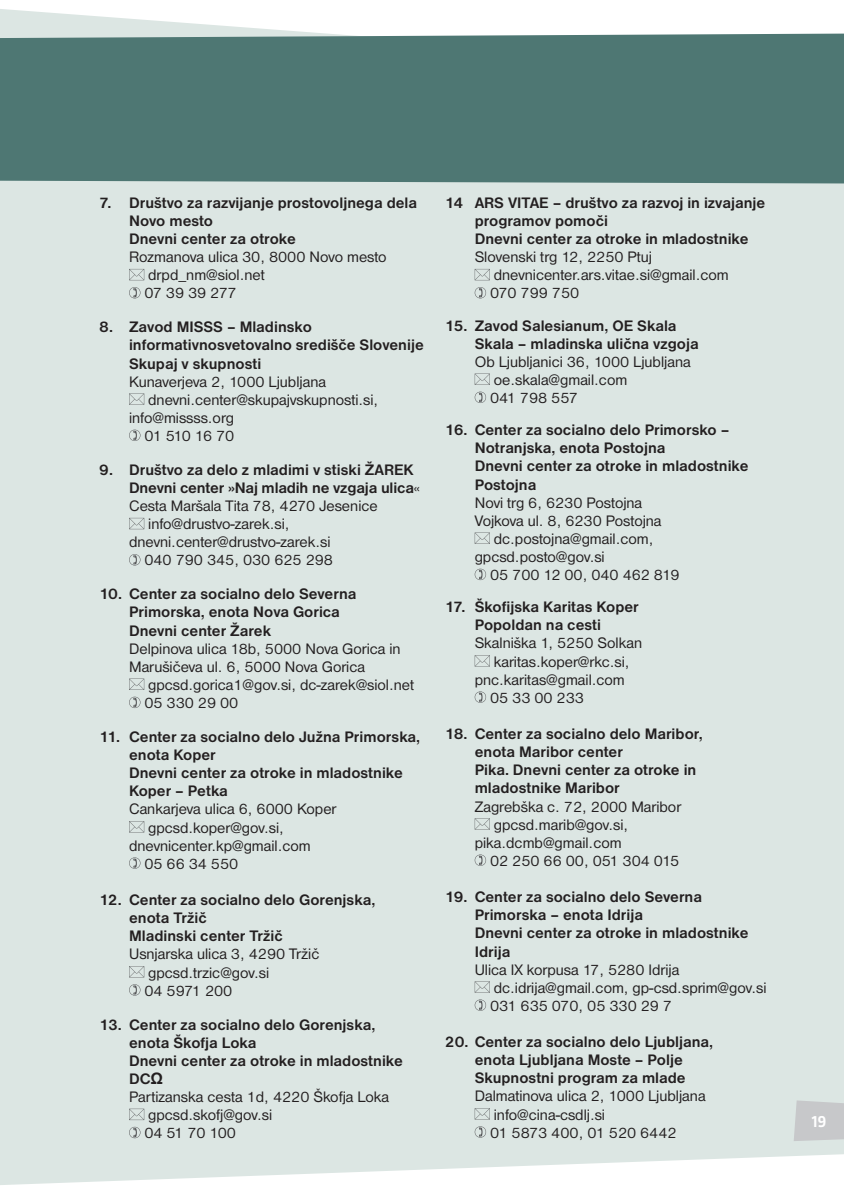
<style>
.page{position:relative;width:844px;height:1191px;background:#fff}
.page>*{position:absolute;margin:0;border:0;box-sizing:border-box;transform-origin:0 0}
.t1{font:15.75px/18px "Nimbus San DEE";color:#231f20}
.t2{font:700 15.75px/18px "Nimbus San DEE";color:#231f20}
.t3{font:700 15.75px "Republika";color:#fff}
.s1{font-weight:400}
.s2{font-family:"Arial"}
</style>
<div class="page">
<div style="left:0;top:9px;width:843px;height:1176px;background:#dce6e3"></div>
<svg style="left:129px;top:269px;width:15px;height:11px"></svg>
<svg style="left:129px;top:287px;width:11px;height:11px"></svg>
<svg style="left:129px;top:393px;width:15px;height:12px"></svg>
<svg style="left:129px;top:429px;width:11px;height:12px"></svg>
<svg style="left:129px;top:518px;width:15px;height:11px"></svg>
<svg style="left:129px;top:554px;width:11px;height:11px"></svg>
<svg style="left:129px;top:678px;width:15px;height:12px"></svg>
<svg style="left:129px;top:696px;width:11px;height:12px"></svg>
<svg style="left:129px;top:821px;width:15px;height:11px"></svg>
<svg style="left:129px;top:857px;width:11px;height:11px"></svg>
<svg style="left:129px;top:966px;width:15px;height:11px"></svg>
<svg style="left:129px;top:984px;width:11px;height:11px"></svg>
<svg style="left:129px;top:1108px;width:15px;height:12px"></svg>
<svg style="left:129px;top:1126px;width:11px;height:12px"></svg>
<svg style="left:474px;top:269px;width:15px;height:11px"></svg>
<svg style="left:474px;top:287px;width:12px;height:11px"></svg>
<svg style="left:474px;top:373px;width:15px;height:12px"></svg>
<svg style="left:474px;top:392px;width:12px;height:11px"></svg>
<svg style="left:474px;top:532px;width:15px;height:12px"></svg>
<svg style="left:474px;top:569px;width:12px;height:11px"></svg>
<svg style="left:474px;top:655px;width:15px;height:11px"></svg>
<svg style="left:474px;top:691px;width:12px;height:12px"></svg>
<svg style="left:474px;top:818px;width:15px;height:11px"></svg>
<svg style="left:474px;top:854px;width:12px;height:12px"></svg>
<svg style="left:474px;top:981px;width:15px;height:11px"></svg>
<svg style="left:474px;top:999px;width:12px;height:11px"></svg>
<svg style="left:474px;top:1108px;width:15px;height:11px"></svg>
<svg style="left:474px;top:1126px;width:12px;height:11px"></svg>
<svg style="left:793px;top:1100px;width:50px;height:41px;background:#c9cbcc"></svg>
<div style="left:0;top:34px;width:843px;height:149px;background:#4e7773"></div>
<p class="t2" style="left:129px;top:194px;width:289px;text-indent:-30px">7. Društvo za razvijanje prostovoljnega dela<br>Novo mesto<br>Dnevni center za otroke</p>
<p class="t1" style="left:144px;top:248px;width:244px;text-indent:-15px">Rozmanova ulica 30, 8000 Novo mesto drpd_nm@siol.net<br>07 39 39 277</p>
<p class="t2" style="left:129px;top:318px;width:296px;text-indent:-30px">8. Zavod MISSS – Mladinsko informativnosvetovalno središče Slovenije<br>Skupaj v skupnosti</p>
<p class="t1" style="left:129px;top:372px;width:198px">Kunaverjeva 2, 1000 Ljubljana</p>
<p class="t1" style="left:148px;top:391px;width:231px">dnevni.center@skupajvskupnosti.si,</p>
<p class="t1" style="left:129px;top:409px;width:106px">info@missss.org</p>
<p class="t1" style="left:144px;top:427px;width:91px">01 510 16 70</p>
<p class="t2" style="left:99px;top:461px;width:316px">9. Društvo za delo z mladimi v stiski ŽAREK</p>
<p class="t2" style="left:129px;top:479px;width:292px">Dnevni center »Naj mladih ne vzgaja ulica<span class="s1">«</span></p>
<p class="t1" style="left:129px;top:497px;width:250px">Cesta Maršala Tita 78, 4270 Jesenice</p>
<p class="t1" style="left:148px;top:515px;width:143px">info@drustvo-zarek.si,</p>
<p class="t1" style="left:129px;top:533px;width:203px">dnevni.center@drustvo-zarek.si</p>
<p class="t1" style="left:144px;top:551px;width:190px">040 790 345, 030 625 298</p>
<p class="t2" style="left:129px;top:585px;width:229px;text-indent:-30px">10. Center za socialno delo Severna<br>Primorska, enota Nova Gorica<br>Dnevni center Žarek</p>
<p class="t1" style="left:129px;top:639px;width:273px">Delpinova ulica 18b, 5000 Nova Gorica in<br>Marušičeva ul. 6, 5000 Nova Gorica</p>
<p class="t1" style="left:144px;top:676px;width:271px">gpcsd.gorica1@gov.si, dc-zarek@siol.net<br>05 330 29 00</p>
<p class="t2" style="left:129px;top:728px;width:292px;text-indent:-30px">11. Center za socialno delo Južna Primorska, enota Koper<br>Dnevni center za otroke in mladostnike<br>Koper – Petka</p>
<p class="t1" style="left:129px;top:800px;width:209px">Cankarjeva ulica 6, 6000 Koper</p>
<p class="t1" style="left:148px;top:818px;width:137px">gpcsd.koper@gov.si,</p>
<p class="t1" style="left:129px;top:836px;width:183px">dnevnicenter.kp@gmail.com</p>
<p class="t1" style="left:144px;top:854px;width:95px">05 66 34 550</p>
<p class="t2" style="left:129px;top:891px;width:248px;text-indent:-30px">12. Center za socialno delo Gorenjska, enota Tržič<br>Mladinski center Tržič</p>
<p class="t1" style="left:144px;top:945px;width:176px;text-indent:-15px">Usnjarska ulica 3, 4290 Tržič gpcsd.trzic@gov.si<br>04 5971 200</p>
<p class="t2" style="left:99px;top:1015px;width:277px">13. Center za socialno delo Gorenjska,</p>
<p class="t2" style="left:129px;top:1033px;width:129px">enota Škofja Loka</p>
<p class="t2" style="left:129px;top:1051px;width:275px">Dnevni center za otroke in mladostnike</p>
<p class="t2" style="left:129px;top:1069px;width:36px">DC<span class="s2">Ω</span></p>
<p class="t1" style="left:129px;top:1088px;width:261px">Partizanska cesta 1d, 4220 Škofja Loka</p>
<p class="t1" style="left:148px;top:1106px;width:125px">gpcsd.skofj@gov.si</p>
<p class="t1" style="left:144px;top:1124px;width:93px">04 51 70 100</p>
<p class="t2" style="left:474px;top:194px;width:292px;text-indent:-30px">14 ARS VITAE – društvo za razvoj in izvajanje programov pomoči<br>Dnevni center za otroke in mladostnike</p>
<p class="t1" style="left:490px;top:248px;width:240px;text-indent:-15px">Slovenski trg 12, 2250 Ptuj dnevnicenter.ars.vitae.si@gmail.com<br>070 799 750</p>
<p class="t2" style="left:474px;top:316px;width:225px;text-indent:-30px">15. Zavod Salesianum, OE Skala<br>Skala – mladinska ulična vzgoja</p>
<p class="t1" style="left:490px;top:353px;width:202px;text-indent:-15px">Ob Ljubljanici 36, 1000 Ljubljana oe.skala@gmail.com<br>041 798 557</p>
<p class="t2" style="left:474px;top:421px;width:275px;text-indent:-30px">16. Center za socialno delo Primorsko –<br>Notranjska, enota Postojna<br>Dnevni center za otroke in mladostnike<br>Postojna</p>
<p class="t1" style="left:474px;top:493px;width:169px">Novi trg 6, 6230 Postojna</p>
<p class="t1" style="left:474px;top:512px;width:188px">Vojkova ul. 8, 6230 Postojna</p>
<p class="t1" style="left:493px;top:530px;width:161px">dc.postojna@gmail.com,</p>
<p class="t1" style="left:474px;top:548px;width:131px">gpcsd.posto@gov.si</p>
<p class="t1" style="left:490px;top:566px;width:191px">05 700 12 00, 040 462 819</p>
<p class="t2" style="left:445px;top:598px;width:195px;text-align:center">17. Škofijska Karitas Koper<br>Popoldan na cesti</p>
<p class="t1" style="left:474px;top:634px;width:169px">Skalniška 1, 5250 Solkan</p>
<p class="t1" style="left:493px;top:652px;width:137px">karitas.koper@rkc.si,</p>
<p class="t1" style="left:474px;top:670px;width:152px">pnc.karitas@gmail.com</p>
<p class="t1" style="left:490px;top:689px;width:95px">05 33 00 233</p>
<p class="t2" style="left:474px;top:725px;width:229px;text-indent:-30px">18. Center za socialno delo Maribor, enota Maribor center<br>Pika. Dnevni center za otroke in mladostnike Maribor</p>
<p class="t1" style="left:474px;top:797px;width:208px">Zagrebška c. 72, 2000 Maribor</p>
<p class="t1" style="left:493px;top:815px;width:136px">gpcsd.marib@gov.si,</p>
<p class="t1" style="left:474px;top:833px;width:148px">pika.dcmb@gmail.com</p>
<p class="t1" style="left:490px;top:852px;width:191px">02 250 66 00, 051 304 015</p>
<p class="t2" style="left:474px;top:888px;width:275px;text-indent:-30px">19. Center za socialno delo Severna<br>Primorska – enota Idrija<br>Dnevni center za otroke in mladostnike<br>Idrija</p>
<p class="t1" style="left:490px;top:960px;width:278px;text-indent:-15px">Ulica IX korpusa 17, 5280 Idrija dc.idrija@gmail.com, gp-csd.sprim@gov.si<br>031 635 070, 05 330 29 7</p>
<p class="t2" style="left:445px;top:1033px;width:270px;text-align:center">20. Center za socialno delo Ljubljana, enota Ljubljana Moste – Polje<br>Skupnostni program za mlade</p>
<p class="t1" style="left:490px;top:1087px;width:217px;text-indent:-15px">Dalmatinova ulica 2, 1000 Ljubljana info@cina-csdlj.si<br>01 5873 400, 01 520 6442</p>
<p class="t3" style="left:811px;top:1109px;width:16px">19</p>
</div>
